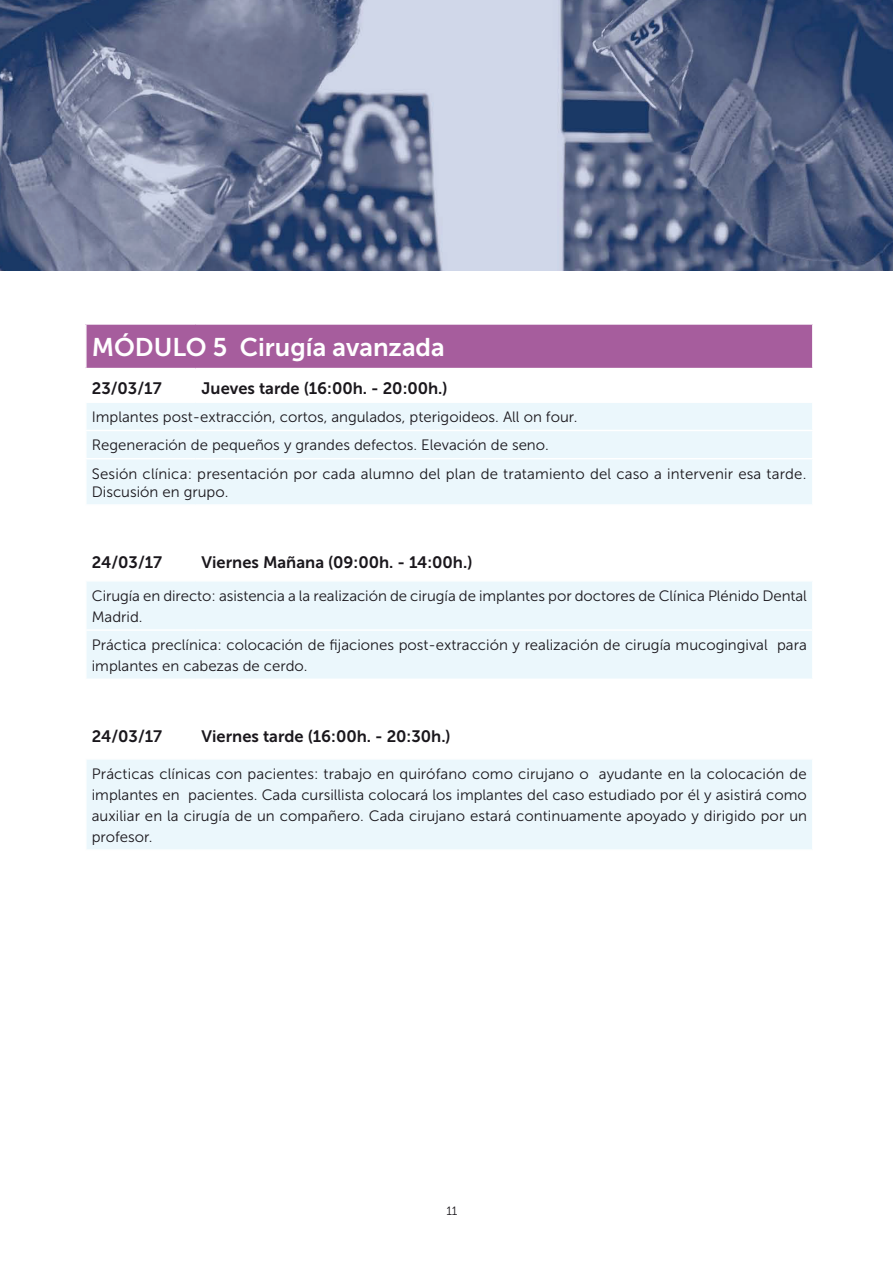
<style>
.page{position:relative;width:893px;height:1263px;background:#fff}
.page>*{position:absolute;margin:0;border:0;box-sizing:border-box;transform-origin:0 0}
.t1{font:25.5px "Museo Sans 700";color:#fff}
.t2{font:16.5px "Museo Sans 700";color:#1a171c}
.t3{font:15px/21px "Museo Sans 300";color:#1a171c}
.t4{font:12px "Museo Sans 300";color:#1a171c}
</style>
<div class="page">
<img style="left:0;top:0;width:893px;height:270px">
<div style="left:86px;top:324px;width:727px;height:45px;background:#a65d9d"></div>
<svg style="left:87px;top:403px;width:725px;height:446px;fill:#ebf7fc"></svg>
<hr style="left:85px;top:458px;width:111px;height:1px;background:#fff">
<hr style="left:196px;top:458px;width:618px;height:1px;background:#fff">
<hr style="left:85px;top:629px;width:111px;height:2px;background:#fff">
<hr style="left:196px;top:629px;width:618px;height:2px;background:#fff">
<hr style="left:85px;top:323px;width:111px;height:2px;background:#fff">
<hr style="left:85px;top:325px;width:2px;height:43px;background:#fff">
<hr style="left:196px;top:323px;width:618px;height:2px;background:#fff">
<hr style="left:812px;top:325px;width:2px;height:43px;background:#fff">
<hr style="left:195px;top:506px;width:1px;height:36px;background:#fff">
<hr style="left:195px;top:680px;width:1px;height:36px;background:#fff">
<hr style="left:85px;top:504px;width:111px;height:2px;background:#fff">
<hr style="left:196px;top:504px;width:618px;height:2px;background:#fff">
<hr style="left:85px;top:542px;width:111px;height:2px;background:#fff">
<hr style="left:85px;top:678px;width:111px;height:2px;background:#fff">
<hr style="left:196px;top:678px;width:618px;height:2px;background:#fff">
<hr style="left:85px;top:716px;width:111px;height:2px;background:#fff">
<hr style="left:85px;top:368px;width:111px;height:1px;background:#fff">
<hr style="left:196px;top:368px;width:618px;height:1px;background:#fff">
<hr style="left:85px;top:430px;width:111px;height:1px;background:#fff">
<hr style="left:196px;top:430px;width:618px;height:1px;background:#fff">
<hr style="left:85px;top:580px;width:111px;height:1px;background:#fff">
<hr style="left:196px;top:580px;width:618px;height:1px;background:#fff">
<hr style="left:85px;top:758px;width:111px;height:1px;background:#fff">
<hr style="left:196px;top:758px;width:618px;height:1px;background:#fff">
<hr style="left:196px;top:542px;width:618px;height:2px;background:#fff">
<hr style="left:195px;top:544px;width:1px;height:36px;background:#fff">
<hr style="left:196px;top:716px;width:618px;height:2px;background:#fff">
<hr style="left:195px;top:718px;width:1px;height:40px;background:#fff">
<h1 class="t1" style="left:92px;top:333px;width:354px">MÓDULO 5 Cirugía avanzada</h1>
<p class="t2" style="left:92px;top:379px;width:71px">23/03/17</p>
<p class="t2" style="left:202px;top:379px;width:248px">Jueves tarde (16:00h. - 20:00h.)</p>
<p class="t3" style="left:92px;top:403px;width:716px;line-height:28.2px">Implantes post-extracción, cortos, angulados, pterigoideos. All on four.<br>Regeneración de pequeños y grandes defectos. Elevación de seno.<br>Sesión clínica: presentación por cada alumno del plan de tratamiento del caso a intervenir esa tarde.</p>
<p class="t3" style="left:92px;top:481px;width:138px">Discusión en grupo.</p>
<p class="t2" style="left:92px;top:553px;width:72px">24/03/17</p>
<p class="t2" style="left:202px;top:553px;width:272px">Viernes Mañana (09:00h. - 14:00h.)</p>
<p class="t3" style="left:92px;top:585px;width:717px">Cirugía en directo: asistencia a la realización de cirugía de implantes por doctores de Clínica Plénido Dental<br>Madrid.</p>
<p class="t3" style="left:92px;top:634px;width:717px">Práctica preclínica: colocación de fijaciones post-extracción y realización de cirugía mucogingival para implantes en cabezas de cerdo.</p>
<p class="t2" style="left:92px;top:727px;width:72px">24/03/17</p>
<p class="t2" style="left:202px;top:727px;width:251px">Viernes tarde (16:00h. - 20:30h.)</p>
<p class="t3" style="left:92px;top:763px;width:717px;text-align:justify">Prácticas clínicas con pacientes: trabajo en quirófano como cirujano o ayudante en la colocación de implantes en pacientes. Cada cursillista colocará los implantes del caso estudiado por él y asistirá como auxiliar en la cirugía de un compañero. Cada cirujano estará continuamente apoyado y dirigido por un profesor.</p>
<p class="t4" style="left:446px;top:1204px;width:13px">11</p>
</div>
